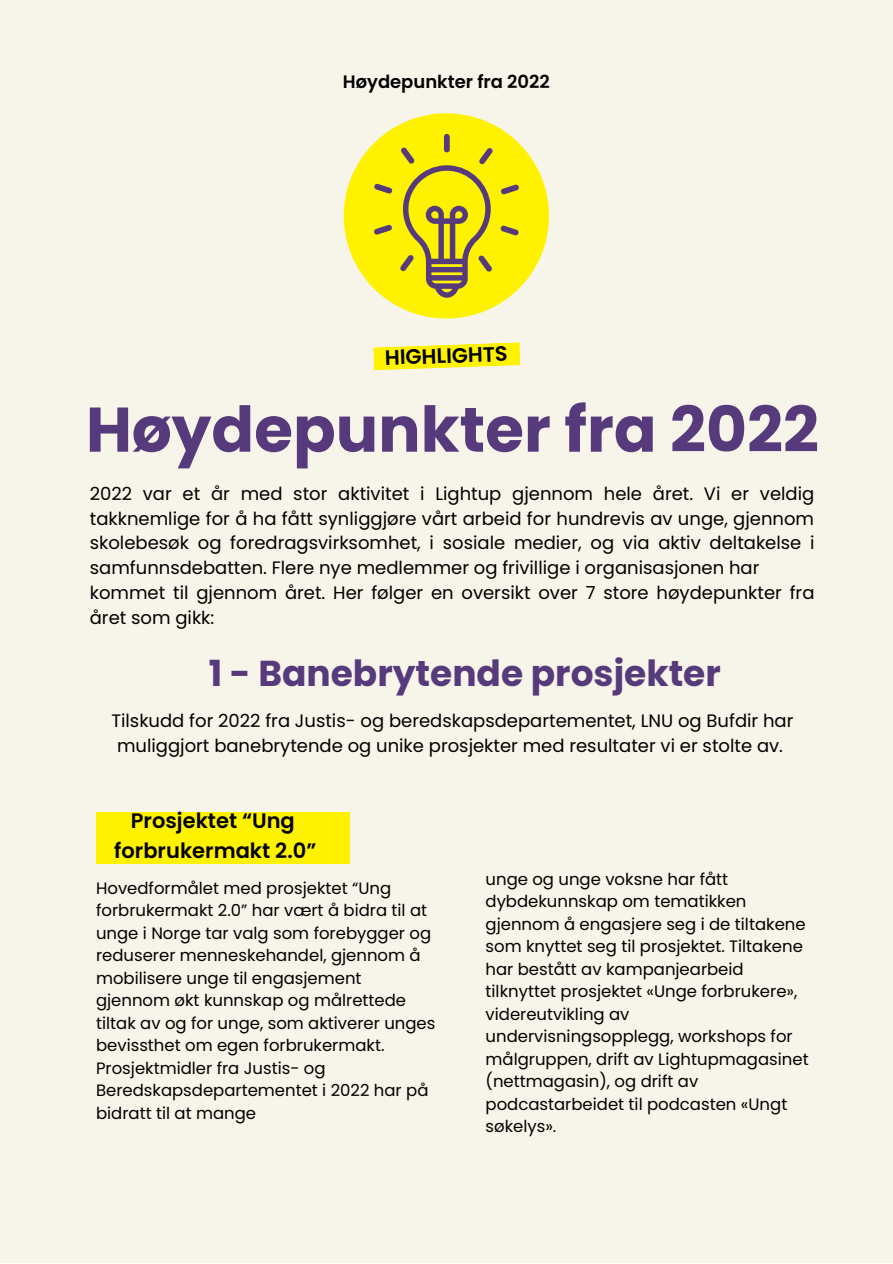
<style>
.page{position:relative;width:893px;height:1264px;background:#fff}
.page>*{position:absolute;margin:0;border:0;box-sizing:border-box;transform-origin:0 0}
.t1{font:700 63px "Poppins";color:#573a7b}
.t2{font:700 36px "Poppins";color:#573a7b}
.t3{font:600 21px "Poppins";color:#000}
.t4{font:600 20.85px "Poppins";color:#000}
.t5{font:18px/24.8px "Poppins";color:#000;text-align:justify}
.t6{font:600 18px "Poppins";color:#000}
.t7{font:16.5px/22.5px "Poppins";color:#000}
</style>
<div class="page">
<div style="left:0;top:0;width:892px;height:1262px;background:#f7f4e9"></div>
<svg style="left:373px;top:342px;width:147px;height:28px"></svg>
<div style="left:343px;top:113px;width:206px;height:205px;background:#fff200;border-radius:50%"></div>
<div style="left:444px;top:134px;width:5px;height:18px;background:#573a7b;border-radius:3px"></div>
<svg style="left:501px;top:184px;width:18px;height:11px"></svg>
<svg style="left:500px;top:225px;width:19px;height:11px"></svg>
<svg style="left:374px;top:224px;width:18px;height:11px"></svg>
<svg style="left:374px;top:183px;width:18px;height:11px"></svg>
<svg style="left:400px;top:147px;width:93px;height:151px"></svg>
<div style="left:96px;top:812px;width:253px;height:51px;background:#fff200"></div>
<p class="t6" style="left:343px;top:69px;width:208px">Høydepunkter fra 2022</p>
<p class="t4" style="left:384px;top:343px;width:124px;rotate:-2deg">HIGHLIGHTS</p>
<p class="t1" style="left:86px;top:385px;width:734px">Høydepunkter fra 2022</p>
<p class="t5" style="left:90px;top:481px;width:726px">2022 var et år med stor aktivitet i Lightup gjennom hele året. Vi er veldig takknemlige for å ha fått synliggjøre vårt arbeid for hundrevis av unge, gjennom skolebesøk og foredragsvirksomhet, i sosiale medier, og via aktiv deltakelse i samfunnsdebatten. Flere nye medlemmer og frivillige i organisasjonen har</p>
<p class="t5" style="left:90px;top:580px;width:726px">kommet til gjennom året. Her følger en oversikt over 7 store høydepunkter fra året som gikk:</p>
<p class="t2" style="left:209px;top:648px;width:513px">1 - Banebrytende prosjekter</p>
<p class="t5" style="left:111px;top:708px;width:683px;text-align:center">Tilskudd for 2022 fra Justis- og beredskapsdepartementet, LNU og Bufdir har muliggjort banebrytende og unike prosjekter med resultater vi er stolte av.</p>
<p class="t3" style="left:131px;top:806px;width:165px">Prosjektet “Ung</p>
<p class="t3" style="left:114px;top:835px;width:203px">forbrukermakt 2.0”</p>
<p class="t7" style="left:96px;top:876px;width:341px">Hovedformålet med prosjektet “Ung forbrukermakt 2.0” har vært å bidra til at unge i Norge tar valg som forebygger og reduserer menneskehandel, gjennom å mobilisere unge til engasjement gjennom økt kunnskap og målrettede tiltak av og for unge, som aktiverer unges bevissthet om egen forbrukermakt.<br>Prosjektmidler fra Justis- og Beredskapsdepartementet i 2022 har på bidratt til at mange</p>
<p class="t7" style="left:485px;top:867px;width:324px">unge og unge voksne har fått dybdekunnskap om tematikken gjennom å engasjere seg i de tiltakene som knyttet seg til prosjektet. Tiltakene har bestått av kampanjearbeid tilknyttet prosjektet «Unge forbrukere», videreutvikling av undervisningsopplegg, workshops for målgruppen, drift av Lightupmagasinet (nettmagasin), og drift av podcastarbeidet til podcasten «Ungt søkelys».</p>
</div>
